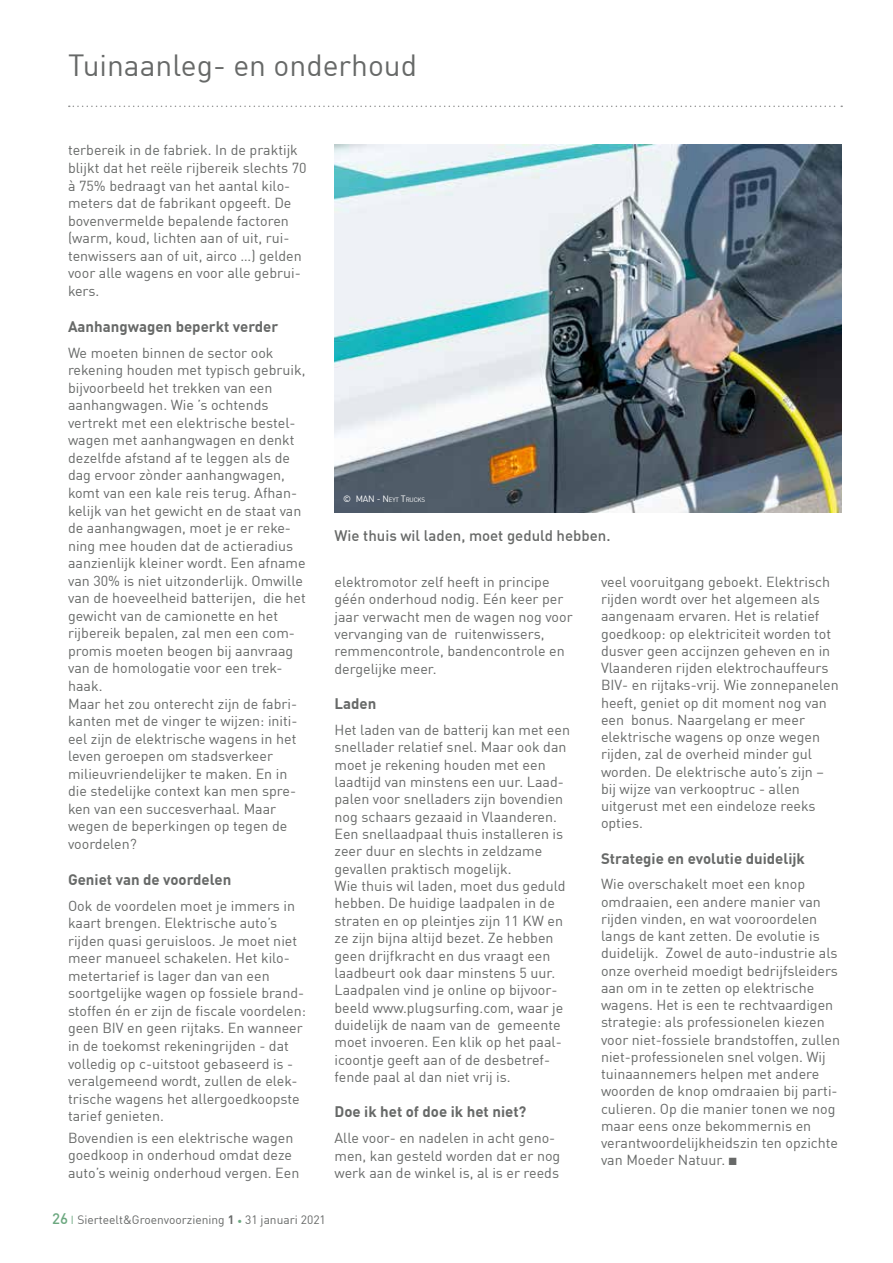
<style>
.page{position:relative;width:893px;height:1263px;background:#fff}
.page>*{position:absolute;margin:0;border:0;box-sizing:border-box;transform-origin:0 0}
.t1{font:30px "DIN Offc Pro";color:#676968}
.t2{font:700 15px "DIN Offc Pro";color:#676968}
.t3{font:500 15px "DIN Offc Pro";color:#676968}
.t4{font:14.25px/17.5px "DIN Offc Pro";color:#676968}
.t5{font:12px "DIN Offc Pro";color:#676968}
.t6{font:9px "DIN Offc Pro";color:#fff}
.t7{font:6.3px "DIN Offc Pro";letter-spacing:-.03em;color:#fff}
.s1{font-size:9px}
.s2{font-weight:500;font-size:15px;color:#6ca880}
.s3{font-weight:700}
.s4{font-family:"Minion Pro";color:#6ca880}
</style>
<div class="page">
<svg style="left:69px;top:106px;width:773px;height:1px"></svg>
<img style="left:334px;top:145px;width:508px;height:367px">
<h1 class="t1" style="left:68px;top:42px;width:351px">Tuinaanleg- en onderhoud</h1>
<p class="t4" style="left:68px;top:140px;width:240px">terbereik in de fabriek. In de praktijk blijkt dat het reële rijbereik slechts 70 à 75% bedraagt van het aantal kilo&shy;meters dat de fabrikant opgeeft. De bovenvermelde bepalende factoren (warm, koud, lichten aan of uit, rui&shy;tenwissers aan of uit, airco …) gelden voor alle wagens en voor alle gebrui&shy;kers.</p>
<p class="t2" style="left:68px;top:314px;width:212px">Aanhangwagen beperkt verder</p>
<p class="t4" style="left:68px;top:342px;width:239px">We moeten binnen de sector ook rekening houden met typisch gebruik, bijvoorbeeld het trekken van een aanhangwagen. Wie ’s ochtends vertrekt met een elektrische bestel&shy;wagen met aanhangwagen en denkt dezelfde afstand af te leggen als de dag ervoor zònder aanhangwagen, komt van een kale reis terug. Afhan&shy;kelijk van het gewicht en de staat van de aanhangwagen, moet je er reke&shy;ning mee houden dat de actieradius aanzienlijk kleiner wordt. Een afname van 30% is niet uitzonderlijk. Omwille van de hoeveelheid batterijen, die het gewicht van de camionette en het rijbereik bepalen, zal men een com&shy;promis moeten beogen bij aanvraag van de homologatie voor een trek&shy;haak.<br>Maar het zou onterecht zijn de fabri&shy;kanten met de vinger te wijzen: initi&shy;eel zijn de elektrische wagens in het leven geroepen om stadsverkeer milieuvriendelijker te maken. En in die stedelijke context kan men spre&shy;ken van een succesverhaal. Maar wegen de beperkingen op tegen de voordelen?</p>
<p class="t2" style="left:68px;top:867px;width:165px">Geniet van de voordelen</p>
<p class="t4" style="left:68px;top:895px;width:240px">Ook de voordelen moet je immers in kaart brengen. Elektrische auto’s rijden quasi geruisloos. Je moet niet meer manueel schakelen. Het kilo&shy;metertarief is lager dan van een soortgelijke wagen op fossiele brand&shy;stoffen én er zijn de fiscale voordelen: geen BIV en geen rijtaks. En wanneer in de toekomst rekeningrijden - dat volledig op c-uitstoot gebaseerd is - veralgemeend wordt, zullen de elek&shy;trische wagens het allergoedkoopste tarief genieten.</p>
<p class="t4" style="left:68px;top:1127px;width:233px">Bovendien is een elektrische wagen goedkoop in onderhoud omdat deze auto’s weinig onderhoud vergen. Een</p>
<p class="t6" style="left:343px;top:492px;width:20px">© MAN</p>
<p class="t7" style="left:377px;top:495px;width:50px"><span class="s1">- N</span> EYT <span class="s1">T</span>RUCKS</p>
<p class="t3" style="left:334px;top:524px;width:278px">Wie thuis wil laden, moet geduld hebben.</p>
<p class="t4" style="left:334px;top:572px;width:240px">elektromotor zelf heeft in principe géén onderhoud nodig. Eén keer per jaar verwacht men de wagen nog voor vervanging van de ruitenwissers, remmencontrole, bandencontrole en dergelijke meer.</p>
<p class="t2" style="left:334px;top:691px;width:43px">Laden</p>
<p class="t4" style="left:334px;top:719px;width:237px">Het laden van de batterij kan met een snellader relatief snel. Maar ook dan moet je rekening houden met een laadtijd van minstens een uur. Laad&shy;palen voor snelladers zijn bovendien nog schaars gezaaid in Vlaanderen.<br>Een snellaadpaal thuis installeren is zeer duur en slechts in zeldzame gevallen praktisch mogelijk.<br>Wie thuis wil laden, moet dus geduld hebben. De huidige laadpalen in de straten en op pleintjes zijn 11 KW en ze zijn bijna altijd bezet. Ze hebben geen drijfkracht en dus vraagt een laadbeurt ook daar minstens 5 uur.<br>Laadpalen vind je online op bijvoor&shy;beeld www.plugsurfing.com, waar je duidelijk de naam van de gemeente moet invoeren. Een klik op het paal&shy;icoontje geeft aan of de desbetref&shy;fende paal al dan niet vrij is.</p>
<p class="t2" style="left:334px;top:1099px;width:193px">Doe ik het of doe ik het niet?</p>
<p class="t4" style="left:334px;top:1128px;width:227px">Alle voor- en nadelen in acht geno&shy;men, kan gesteld worden dat er nog werk aan de winkel is, al is er reeds</p>
<p class="t4" style="left:601px;top:572px;width:239px">veel vooruitgang geboekt. Elektrisch rijden wordt over het algemeen als aangenaam ervaren. Het is relatief goedkoop: op elektriciteit worden tot dusver geen accijnzen geheven en in Vlaanderen rijden elektrochauffeurs BIV- en rijtaks-vrij. Wie zonnepanelen heeft, geniet op dit moment nog van een bonus. Naargelang er meer elektrische wagens op onze wegen rijden, zal de overheid minder gul worden. De elektrische auto’s zijn – bij wijze van verkooptruc - allen uitgerust met een eindeloze reeks opties.</p>
<p class="t2" style="left:601px;top:846px;width:206px">Strategie en evolutie duidelijk</p>
<p class="t4" style="left:601px;top:874px;width:240px">Wie overschakelt moet een knop omdraaien, een andere manier van rijden vinden, en wat vooroordelen langs de kant zetten. De evolutie is duidelijk. Zowel de auto-industrie als onze overheid moedigt bedrijfsleiders aan om in te zetten op elektrische wagens. Het is een te rechtvaardigen strategie: als professionelen kiezen voor niet-fossiele brandstoffen, zullen niet-professionelen snel volgen. Wij tuinaannemers helpen met andere woorden de knop omdraaien bij parti&shy;culieren. Op die manier tonen we nog maar eens onze bekommernis en verantwoordelijkheidszin ten opzichte van Moeder Natuur. ■</p>
<p class="t5" style="left:52px;top:1210px;width:275px"><span class="s2">26</span> Sierteelt&amp;Groenvoorziening <span class="s3">1</span> <span class="s4">•</span> 31 januari 2021</p>
</div>
